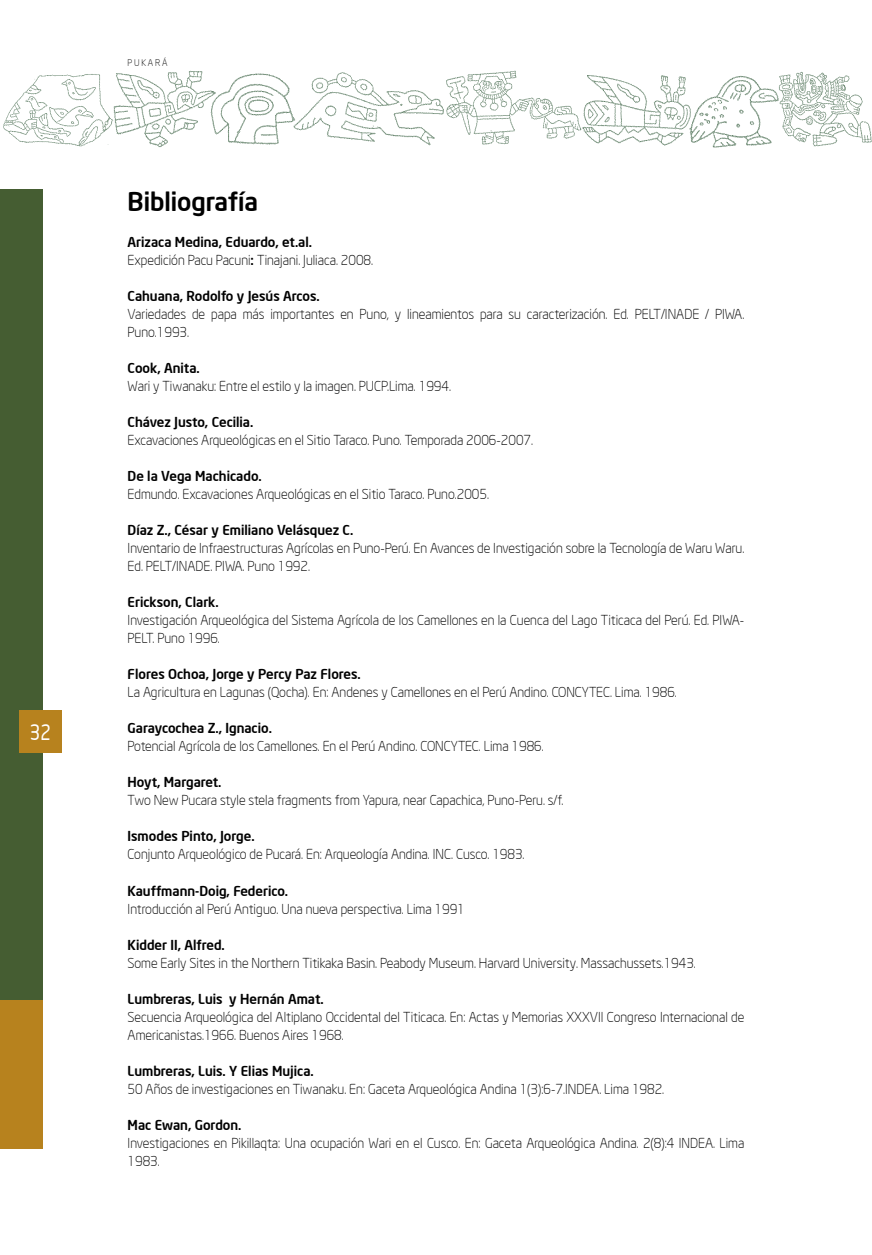
<style>
.page{position:relative;width:872px;height:1255px;background:#fff}
.page>*{position:absolute;margin:0;border:0;box-sizing:border-box;transform-origin:0 0}
.t1{font:500 25.5px "Neo Sans Intel";color:#000}
.t2{font:21px "Neo Sans Intel";color:#fff;scale:.85 1}
.t3{font:300 13.5px/18px "Neo Sans Intel";color:#000}
.t4{font:500 13.5px "Neo Sans Intel";color:#000}
.t5{font:300 9px "Neo Sans Intel";letter-spacing:.2em;color:#000}
.s1{font-weight:500}
</style>
<div class="page">
<img style="left:3px;top:70px;width:869px;height:78px">
<div style="left:0;top:189px;width:43px;height:810px;background:#455d32"></div>
<div style="left:0;top:999px;width:43px;height:149px;background:#b7821e"></div>
<div style="left:19px;top:710px;width:43px;height:43px;background:#b7821e"></div>
<h2 class="t2" style="left:30px;top:719px;width:26px">32</h2>
<p class="t5" style="left:128px;top:58px;width:41px">PUKARá</p>
<h1 class="t1" style="left:128px;top:186px;width:132px">Bibliografía</h1>
<p class="t3" style="left:128px;top:233px;width:247px"><span class="s1">Arizaca Medina, Eduardo, et.al.<br></span>Expedición Pacu Pacuni<span class="s1">:</span> Tinajani. Juliaca. 2008.</p>
<p class="t4" style="left:128px;top:288px;width:194px">Cahuana, Rodolfo y Jesús Arcos.</p>
<p class="t3" style="left:128px;top:305px;width:618px">Variedades de papa más importantes en Puno, y lineamientos para su caracterización. Ed. PELT/INADE / PIWA.<br>Puno.1993.</p>
<p class="t4" style="left:128px;top:360px;width:74px">Cook, Anita.</p>
<p class="t3" style="left:128px;top:377px;width:325px">Wari y Tiwanaku: Entre el estilo y la imagen. PUCP.Lima. 1994.</p>
<p class="t4" style="left:128px;top:414px;width:127px">Chávez Justo, Cecilia.</p>
<p class="t3" style="left:128px;top:431px;width:407px">Excavaciones Arqueológicas en el Sitio Taraco. Puno. Temporada 2006-2007.</p>
<p class="t4" style="left:128px;top:468px;width:136px">De la Vega Machicado.</p>
<p class="t3" style="left:128px;top:485px;width:363px">Edmundo. Excavaciones Arqueológicas en el Sitio Taraco. Puno.2005.</p>
<p class="t4" style="left:128px;top:522px;width:227px">Díaz Z., César y Emiliano Velásquez C.</p>
<p class="t3" style="left:128px;top:539px;width:618px">Inventario de Infraestructuras Agrícolas en Puno-Perú. En Avances de Investigación sobre la Tecnología de Waru Waru.<br>Ed. PELT/INADE. PIWA. Puno 1992.</p>
<p class="t4" style="left:128px;top:594px;width:93px">Erickson, Clark.</p>
<p class="t3" style="left:128px;top:611px;width:618px">Investigación Arqueológica del Sistema Agrícola de los Camellones en la Cuenca del Lago Titicaca del Perú. Ed. PIWA-<br>PELT. Puno 1996.</p>
<p class="t4" style="left:128px;top:666px;width:235px">Flores Ochoa, Jorge y Percy Paz Flores.</p>
<p class="t3" style="left:128px;top:683px;width:551px">La Agricultura en Lagunas (Qocha). En: Andenes y Camellones en el Perú Andino. CONCYTEC. Lima. 1986.</p>
<p class="t4" style="left:128px;top:720px;width:146px">Garaycochea Z., Ignacio.</p>
<p class="t3" style="left:128px;top:737px;width:418px">Potencial Agrícola de los Camellones. En el Perú Andino. CONCYTEC. Lima 1986.</p>
<p class="t4" style="left:128px;top:774px;width:95px">Hoyt, Margaret.</p>
<p class="t3" style="left:128px;top:791px;width:437px">Two New Pucara style stela fragments from Yapura, near Capachica, Puno-Peru. s/f.</p>
<p class="t4" style="left:128px;top:828px;width:128px">Ismodes Pinto, Jorge.</p>
<p class="t3" style="left:128px;top:845px;width:398px">Conjunto Arqueológico de Pucará. En: Arqueología Andina. INC. Cusco. 1983.</p>
<p class="t4" style="left:128px;top:882px;width:162px">Kauffmann-Doig, Federico.</p>
<p class="t3" style="left:128px;top:899px;width:339px">Introducción al Perú Antiguo. Una nueva perspectiva. Lima 1991</p>
<p class="t4" style="left:128px;top:936px;width:99px">Kidder II, Alfred.</p>
<p class="t3" style="left:128px;top:953px;width:570px">Some Early Sites in the Northern Titikaka Basin. Peabody Museum. Harvard University. Massachussets.1943.</p>
<p class="t4" style="left:128px;top:990px;width:198px">Lumbreras, Luis y Hernán Amat.</p>
<p class="t3" style="left:128px;top:1007px;width:618px">Secuencia Arqueológica del Altiplano Occidental del Titicaca. En: Actas y Memorias XXXVII Congreso Internacional de<br>Americanistas.1966. Buenos Aires 1968.</p>
<p class="t4" style="left:128px;top:1062px;width:188px">Lumbreras, Luis. Y Elias Mujica.</p>
<p class="t3" style="left:128px;top:1079px;width:538px">50 Años de investigaciones en Tiwanaku. En: Gaceta Arqueológica Andina 1(3):6-7.INDEA. Lima 1982.</p>
<p class="t4" style="left:128px;top:1116px;width:115px">Mac Ewan, Gordon.</p>
<p class="t3" style="left:128px;top:1133px;width:618px">Investigaciones en Pikillaqta: Una ocupación Wari en el Cusco. En: Gaceta Arqueológica Andina. 2(8):4 INDEA. Lima<br>1983.</p>
</div>
